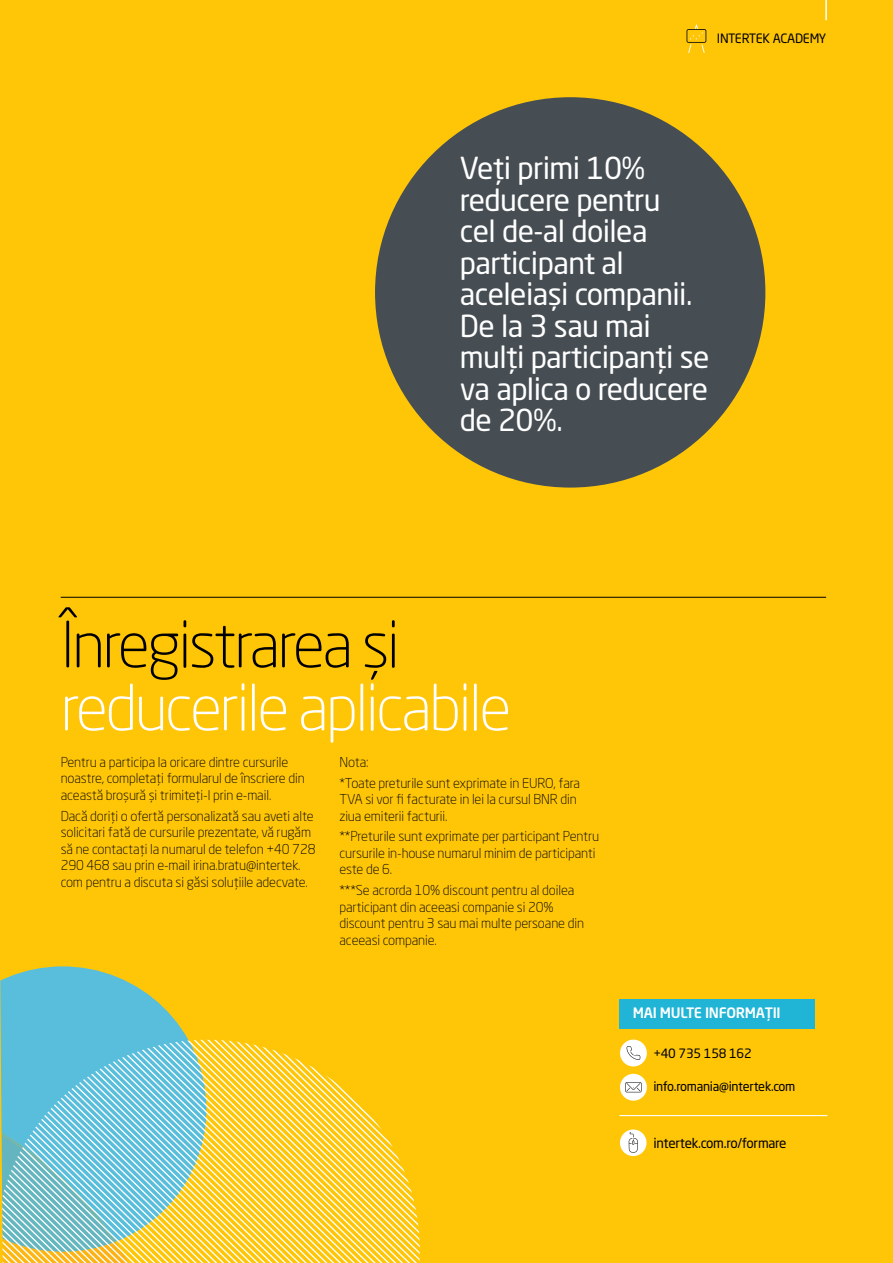
<style>
.page{position:relative;width:893px;height:1263px;background:#ffc608}
.page>*{position:absolute;margin:0;border:0;box-sizing:border-box;transform-origin:0 0}
.t1{font:300 63px "Neo Sans Pro";letter-spacing:-.04em;color:#fff}
.t2{font:300 63px "Neo Sans Pro";letter-spacing:-.04em;color:#000}
.t3{font:30px/31.5px "Neo Sans Pro";letter-spacing:-.02em;color:#fff}
.t4{font:500 14.25px "Neo Sans Pro";letter-spacing:-.02em;color:#fff}
.t5{font:300 13.5px/16.5px "Neo Sans Pro";letter-spacing:-.01em;color:#000}
.t6{font:13.5px "Neo Sans Pro";letter-spacing:-.02em;color:#000}
.t7{font:12.75px "Neo Sans Pro";letter-spacing:-.02em;color:#000}
.t8{font:12.75px "Neo Sans Std";letter-spacing:-.02em;color:#000}
</style>
<div class="page">
<hr style="left:825px;top:0;width:2px;height:20px;background:#fff">
<svg style="left:0;top:965px;width:208px;height:278px;background:#82c3b7"></svg>
<svg style="left:76px;top:1040px;width:7px;height:223px;background:#86cad5"></svg>
<svg style="left:83px;top:1040px;width:7px;height:223px;background:#88cbd6"></svg>
<svg style="left:90px;top:1040px;width:7px;height:223px;background:#89cbd6"></svg>
<svg style="left:97px;top:1040px;width:7px;height:223px;background:#8accd6"></svg>
<svg style="left:110px;top:1040px;width:7px;height:223px;background:#8dcdd6"></svg>
<svg style="left:117px;top:1040px;width:7px;height:223px;background:#8fced4"></svg>
<svg style="left:124px;top:1040px;width:7px;height:223px;background:#91cfd2"></svg>
<svg style="left:131px;top:1040px;width:7px;height:223px;background:#94cfcf"></svg>
<svg style="left:138px;top:1040px;width:7px;height:223px;background:#97d0cc"></svg>
<svg style="left:145px;top:1040px;width:6px;height:223px"></svg>
<svg style="left:151px;top:1040px;width:7px;height:223px;background:#9dd0c6"></svg>
<svg style="left:158px;top:1040px;width:7px;height:223px;background:#a1d0c2"></svg>
<svg style="left:165px;top:1040px;width:7px;height:223px;background:#a5d1bd"></svg>
<svg style="left:172px;top:1040px;width:7px;height:223px;background:#a9d1b8"></svg>
<svg style="left:179px;top:1040px;width:6px;height:223px"></svg>
<svg style="left:185px;top:1040px;width:7px;height:223px;background:#b5d2a9"></svg>
<svg style="left:192px;top:1040px;width:7px;height:223px;background:#c4d396"></svg>
<svg style="left:199px;top:1040px;width:221px;height:223px;background:#fdd241"></svg>
<svg style="left:686px;top:24px;width:20px;height:29px"></svg>
<div style="left:600px;top:999px;width:241px;height:170px;background:#ffc608"></div>
<div style="left:619px;top:999px;width:196px;height:30px;background:#20b5d6"></div>
<div style="left:620px;top:1039px;width:27px;height:27px;background:#fff;border-radius:50%"></div>
<svg style="left:626px;top:1046px;width:14px;height:14px"></svg>
<div style="left:620px;top:1074px;width:27px;height:27px;background:#fff;border-radius:50%"></div>
<svg style="left:625px;top:1082px;width:16px;height:10px"></svg>
<div style="left:620px;top:1129px;width:26px;height:27px;background:#fff;border-radius:50%"></div>
<svg style="left:629px;top:1132px;width:9px;height:20px"></svg>
<hr style="left:619px;top:1115px;width:208px;height:1px;background:#fff">
<hr style="left:61px;top:597px;width:765px;height:1px;background:#000">
<div style="left:375px;top:97px;width:390px;height:391px;background:#464e54;border-radius:50%"></div>
<p class="t8" style="left:717px;top:30px;width:111px">INTERTEK ACADEMY</p>
<h2 class="t3" style="left:460px;top:152px;width:251px">Veți primi 10% reducere pentru<br>cel de-al doilea participant al aceleiași companii.<br>De la 3 sau mai mulți participanți se va aplica o reducere de 20%.</h2>
<h1 class="t2" style="left:61px;top:607px;width:341px">Înregistrarea și</h1>
<h1 class="t1" style="left:61px;top:670px;width:452px">reducerile aplicabile</h1>
<p class="t5" style="left:61px;top:754px;width:246px">Pentru a participa la oricare dintre cursurile noastre, completați formularul de înscriere din această broșură și trimiteți-l prin e-mail.</p>
<p class="t5" style="left:61px;top:807px;width:256px">Dacă doriți o ofertă personalizată sau aveti alte solicitari fată de cursurile prezentate, vă rugăm să ne contactați la numarul de telefon +40 728<br>290 468 sau prin e-mail irina.bratu@intertek. com pentru a discuta si găsi soluțiile adecvate.</p>
<p class="t5" style="left:339px;top:751px;width:242px;line-height:20.7px">Nota:<br>*Toate preturile sunt exprimate in EURO, fara</p>
<p class="t5" style="left:339px;top:791px;width:239px">TVA si vor fi facturate in lei la cursul BNR din ziua emiterii facturii.</p>
<p class="t5" style="left:339px;top:828px;width:261px">**Preturile sunt exprimate per participant Pentru cursurile in-house numarul minim de participanti este de 6.</p>
<p class="t5" style="left:339px;top:882px;width:246px">***Se acrorda 10% discount pentru al doilea participant din aceeasi companie si 20% discount pentru 3 sau mai multe persoane din aceeasi companie.</p>
<p class="t4" style="left:633px;top:1003px;width:149px">MAI MULTE INFORMAȚII</p>
<p class="t7" style="left:653px;top:1045px;width:100px">+40 735 158 162</p>
<p class="t7" style="left:653px;top:1078px;width:144px">info.romania@intertek.com</p>
<p class="t6" style="left:653px;top:1134px;width:135px">intertek.com.ro/formare</p>
</div>
